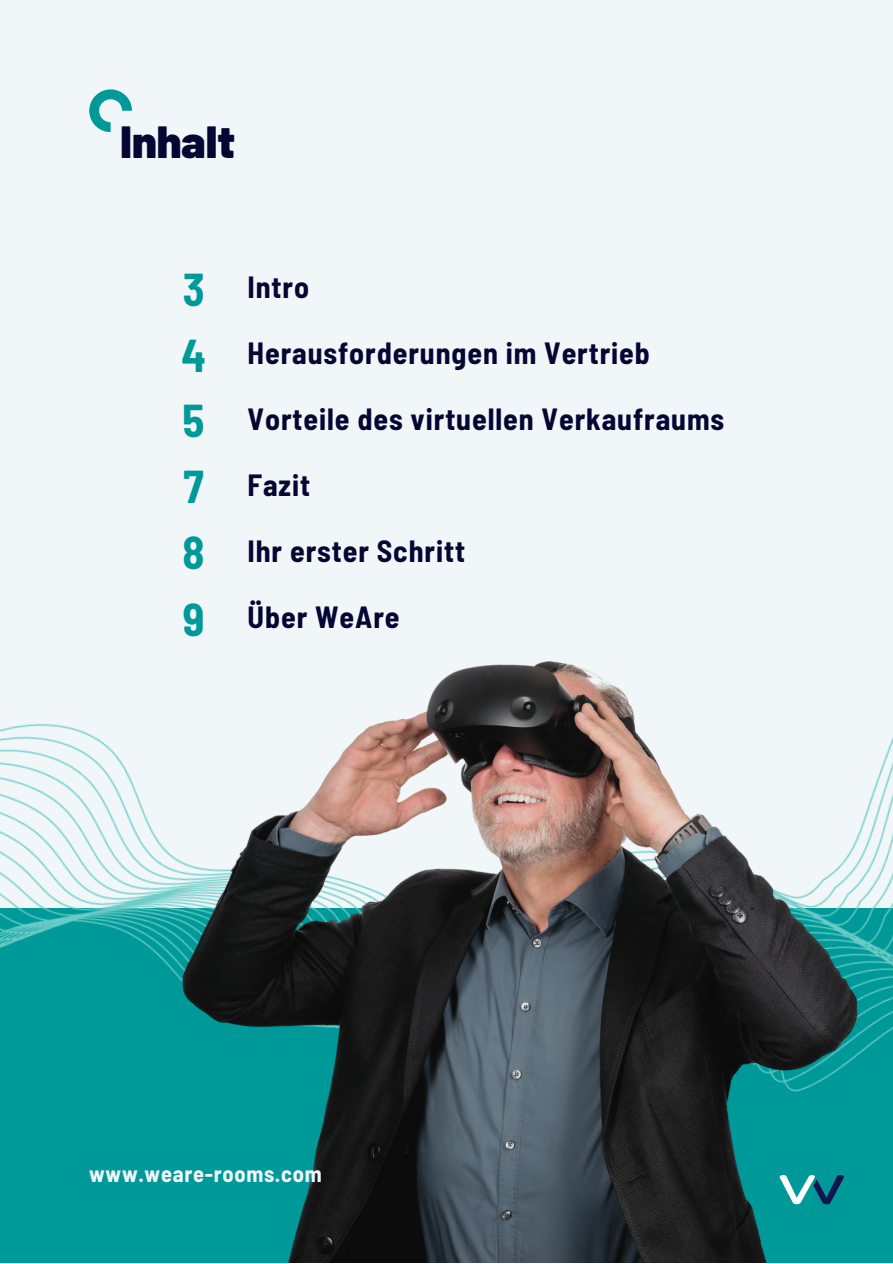
<style>
.page{position:relative;width:893px;height:1264px;background:#fff}
.page>*{position:absolute;margin:0;border:0;box-sizing:border-box;transform-origin:0 0}
.t1{font:900 45px "Barlow";color:#060633}
.t2{font:700 semi-condensed 45px "Barlow";color:#099}
.t3{font:700 semi-condensed 30px "Barlow";letter-spacing:.03em;color:#060633}
.t4{font:700 semi-condensed 22.5px "Barlow";letter-spacing:.03em;color:#f1f6f9}
</style>
<div class="page">
<div style="left:0;top:0;width:892px;height:1262px;background:#f1f6f9"></div>
<svg style="left:89px;top:89px;width:43px;height:43px"></svg>
<div style="left:0;top:908px;width:892px;height:354px;background:#099"></div>
<img style="left:0;top:723px;width:892px;height:315px">
<img style="left:163px;top:661px;width:717px;height:601px">
<p class="t1" style="left:120px;top:113px;width:117px">Inhalt</p>
<p class="t2" style="left:183px;top:261px;width:23px">3</p>
<p class="t3" style="left:247px;top:268px;width:63px">Intro</p>
<p class="t2" style="left:181px;top:326px;width:26px">4</p>
<p class="t3" style="left:247px;top:334px;width:404px">Herausforderungen im Vertrieb</p>
<p class="t2" style="left:183px;top:392px;width:23px">5</p>
<p class="t3" style="left:247px;top:400px;width:478px">Vorteile des virtuellen Verkaufraums</p>
<p class="t2" style="left:183px;top:458px;width:22px">7</p>
<p class="t3" style="left:247px;top:466px;width:64px">Fazit</p>
<p class="t2" style="left:182px;top:524px;width:24px">8</p>
<p class="t3" style="left:247px;top:532px;width:219px">Ihr erster Schritt</p>
<p class="t2" style="left:183px;top:590px;width:23px">9</p>
<p class="t3" style="left:247px;top:598px;width:154px">Über WeAre</p>
<p class="t4" style="left:89px;top:1159px;width:234px">www.weare-rooms.com</p>
</div>
